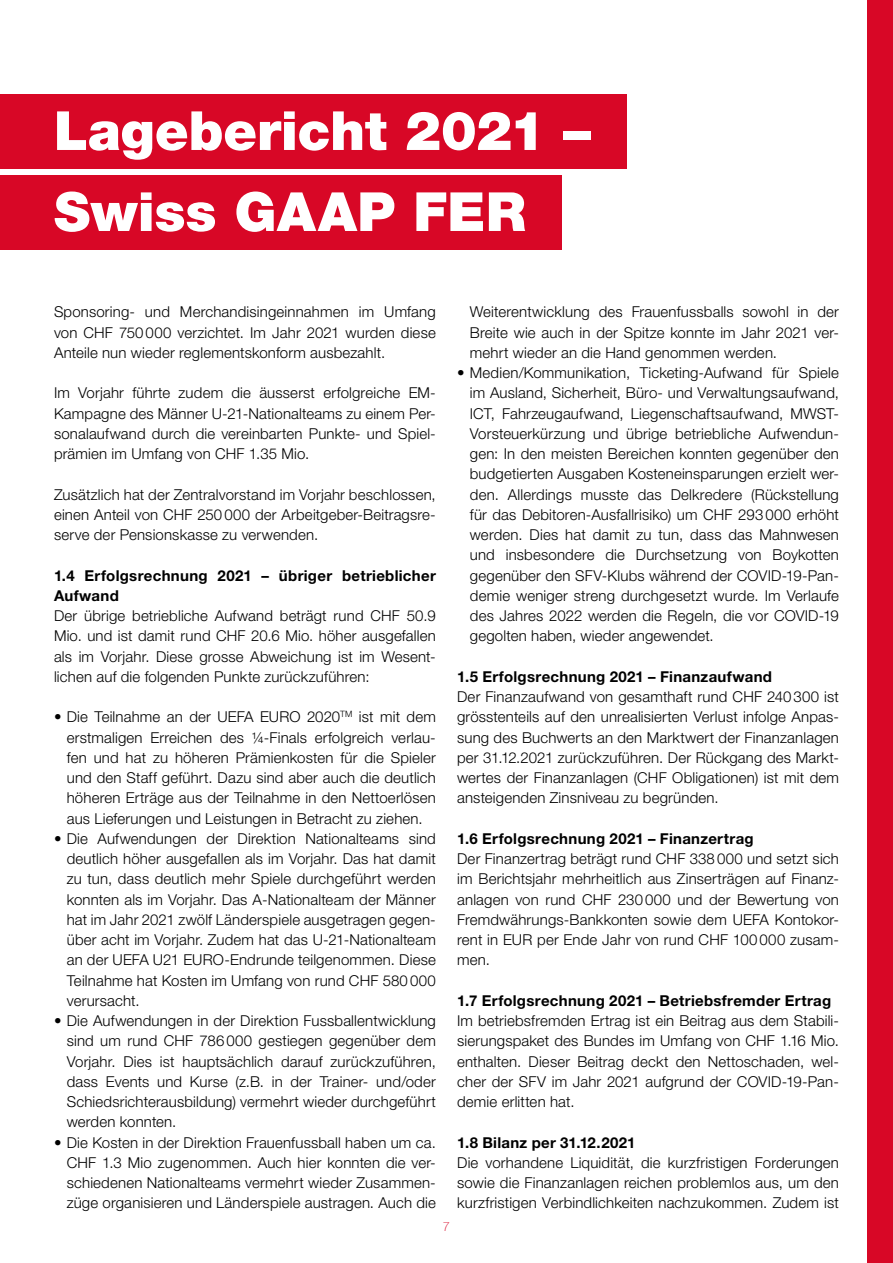
<style>
.page{position:relative;width:893px;height:1263px;background:#fff}
.page>*{position:absolute;margin:0;border:0;box-sizing:border-box;transform-origin:0 0}
.t1{font:900 54px/81px "Helvetica Neue LT Std";color:#fff}
.t2{font:300 15px/20.2px "Helvetica Neue LT Std";letter-spacing:.01em;color:#000;text-align:justify}
.t3{font:700 15px/20.2px "Helvetica Neue LT Std";letter-spacing:.02em;color:#000}
.t4{font:100 12.75px "Helvetica Neue LT Std";color:#d80726}
</style>
<div class="page">
<div style="left:0;top:94px;width:626px;height:74px;background:#d80726"></div>
<div style="left:0;top:175px;width:562px;height:74px;background:#d80726"></div>
<hr style="left:0;top:0;width:1px;height:1263px;background:#d80726">
<div style="left:867px;top:0;width:26px;height:1263px;background:#d80726"></div>
<h1 class="t1" style="left:54px;top:90px;width:538px">Lagebericht 2021 –<br>Swiss GAAP FER</h1>
<p class="t2" style="left:54px;top:301px;width:383px">Sponsoring- und Merchandisingeinnahmen im Umfang von CHF 750000 verzichtet. Im Jahr 2021 wurden diese Anteile nun wieder reglementskonform ausbezahlt.</p>
<p class="t2" style="left:54px;top:382px;width:383px">Im Vorjahr führte zudem die äusserst erfolgreiche EM-Kampagne des Männer U-21-Nationalteams zu einem Per&shy;sonalaufwand durch die vereinbarten Punkte- und Spiel&shy;prämien im Umfang von CHF 1.35 Mio.</p>
<p class="t2" style="left:54px;top:484px;width:383px">Zusätzlich hat der Zentralvorstand im Vorjahr beschlossen, einen Anteil von CHF 250000 der Arbeitgeber-Beitragsre&shy;serve der Pensionskasse zu verwenden.</p>
<p class="t3" style="left:54px;top:565px;width:383px">1.4 Erfolgsrechnung 2021 – übriger betrieblicher<br>Aufwand</p>
<p class="t2" style="left:54px;top:605px;width:383px">Der übrige betriebliche Aufwand beträgt rund CHF 50.9<br>Mio. und ist damit rund CHF 20.6 Mio. höher ausgefallen als im Vorjahr. Diese grosse Abweichung ist im Wesent&shy;lichen auf die folgenden Punkte zurückzuführen:</p>
<p class="t2" style="left:67px;top:706px;width:371px;text-indent:-13px">• Die Teilnahme an der UEFA EURO 2020<sup>TM</sup> ist mit dem erstmaligen Erreichen des ¼-Finals erfolgreich verlau&shy;fen und hat zu höheren Prämienkosten für die Spieler und den Staff geführt. Dazu sind aber auch die deutlich höheren Erträge aus der Teilnahme in den Nettoerlösen aus Lieferungen und Leistungen in Betracht zu ziehen.</p>
<p class="t2" style="left:67px;top:828px;width:371px;text-indent:-13px">• Die Aufwendungen der Direktion Nationalteams sind deutlich höher ausgefallen als im Vorjahr. Das hat damit zu tun, dass deutlich mehr Spiele durchgeführt werden konnten als im Vorjahr. Das A-Nationalteam der Männer hat im Jahr 2021 zwölf Länderspiele ausgetragen gegen&shy;über acht im Vorjahr. Zudem hat das U-21-Nationalteam an der UEFA U21 EURO-Endrunde teilgenommen. Diese Teilnahme hat Kosten im Umfang von rund CHF 580000 verursacht.</p>
<p class="t2" style="left:67px;top:1010px;width:371px;text-indent:-13px">• Die Aufwendungen in der Direktion Fussballentwicklung sind um rund CHF 786000 gestiegen gegenüber dem Vorjahr. Dies ist hauptsächlich darauf zurückzuführen, dass Events und Kurse (z.B. in der Trainer- und/oder Schiedsrichterausbildung) vermehrt wieder durchgeführt werden konnten.</p>
<p class="t2" style="left:67px;top:1132px;width:371px;text-indent:-13px">• Die Kosten in der Direktion Frauenfussball haben um ca.<br>CHF 1.3 Mio zugenommen. Auch hier konnten die ver&shy;schiedenen Nationalteams vermehrt wieder Zusammen&shy;züge organisieren und Länderspiele austragen. Auch die</p>
<p class="t2" style="left:470px;top:301px;width:371px">Weiterentwicklung des Frauenfussballs sowohl in der Breite wie auch in der Spitze konnte im Jahr 2021 ver&shy;mehrt wieder an die Hand genommen werden.</p>
<p class="t2" style="left:470px;top:362px;width:371px;text-indent:-13px">• Medien/Kommunikation, Ticketing-Aufwand für Spiele im Ausland, Sicherheit, Büro- und Verwaltungsaufwand, ICT, Fahrzeugaufwand, Liegenschaftsaufwand, MWST-Vorsteuerkürzung und übrige betriebliche Aufwendun&shy;gen: In den meisten Bereichen konnten gegenüber den budgetierten Ausgaben Kosteneinsparungen erzielt wer&shy;den. Allerdings musste das Delkredere (Rückstellung für das Debitoren-Ausfallrisiko) um CHF 293000 erhöht werden. Dies hat damit zu tun, dass das Mahnwesen und insbesondere die Durchsetzung von Boykotten gegenüber den SFV-Klubs während der COVID-19-Pan&shy;demie weniger streng durchgesetzt wurde. Im Verlaufe des Jahres 2022 werden die Regeln, die vor COVID-19 gegolten haben, wieder angewendet.</p>
<p class="t3" style="left:457px;top:666px;width:316px">1.5 Erfolgsrechnung 2021 – Finanzaufwand</p>
<p class="t2" style="left:457px;top:686px;width:383px">Der Finanzaufwand von gesamthaft rund CHF 240300 ist grösstenteils auf den unrealisierten Verlust infolge Anpas&shy;sung des Buchwerts an den Marktwert der Finanzanlagen per 31.12.2021 zurückzuführen. Der Rückgang des Markt&shy;wertes der Finanzanlagen (CHF Obligationen) ist mit dem ansteigenden Zinsniveau zu begründen.</p>
<p class="t3" style="left:457px;top:828px;width:298px">1.6 Erfolgsrechnung 2021 – Finanzertrag</p>
<p class="t2" style="left:457px;top:848px;width:383px">Der Finanzertrag beträgt rund CHF 338000 und setzt sich im Berichtsjahr mehrheitlich aus Zinserträgen auf Finanz&shy;anlagen von rund CHF 230000 und der Bewertung von Fremdwährungs-Bankkonten sowie dem UEFA Kontokor&shy;rent in EUR per Ende Jahr von rund CHF 100000 zusam&shy;men.</p>
<p class="t3" style="left:457px;top:990px;width:376px">1.7 Erfolgsrechnung 2021 – Betriebsfremder Ertrag</p>
<p class="t2" style="left:457px;top:1010px;width:383px">Im betriebsfremden Ertrag ist ein Beitrag aus dem Stabili&shy;sierungspaket des Bundes im Umfang von CHF 1.16 Mio. enthalten. Dieser Beitrag deckt den Nettoschaden, wel&shy;cher der SFV im Jahr 2021 aufgrund der COVID-19-Pan&shy;demie erlitten hat.</p>
<p class="t3" style="left:457px;top:1132px;width:180px">1.8 Bilanz per 31.12.2021</p>
<p class="t2" style="left:457px;top:1152px;width:383px">Die vorhandene Liquidität, die kurzfristigen Forderungen sowie die Finanzanlagen reichen problemlos aus, um den kurzfristigen Verbindlichkeiten nachzukommen. Zudem ist</p>
<p class="t4" style="left:443px;top:1219px;width:9px">7</p>
</div>
